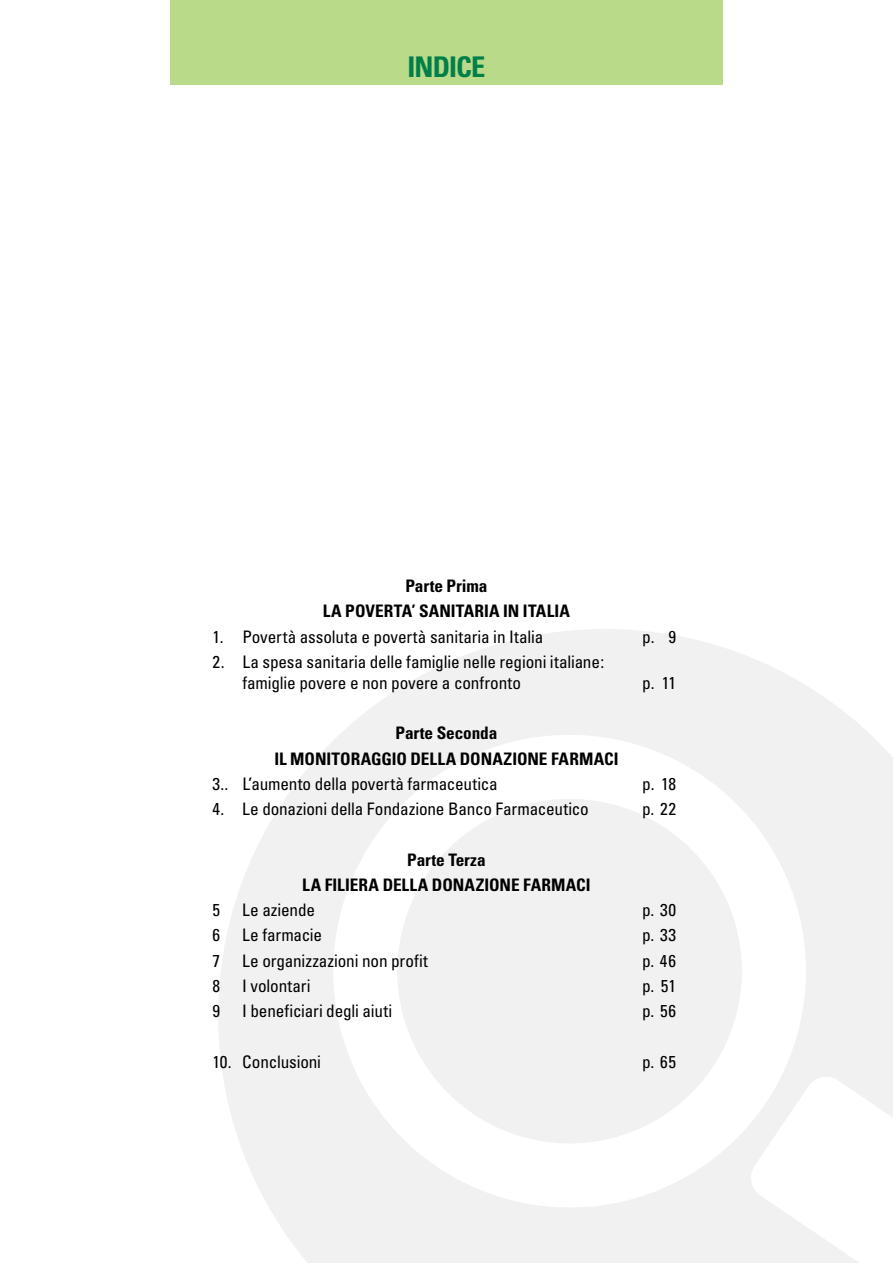
<style>
.page{position:relative;width:893px;height:1263px;background:#fff}
.page>*{position:absolute;margin:0;border:0;box-sizing:border-box;transform-origin:0 0}
.t1{font:700 condensed 28.5px "Univers";letter-spacing:-.03em;color:#007f49}
.t2{font:condensed 17.25px/21px "Univers";letter-spacing:-.01em;color:#000}
.t3{font:700 condensed 17.25px/25.2px "Univers";color:#000;text-align:center}
</style>
<div class="page">
<div style="left:170px;top:0;width:553px;height:85px;background:#b9da89"></div>
<svg style="left:218px;top:629px;width:675px;height:634px;fill:#f1f1f2"></svg>
<h1 class="t1" style="left:407px;top:49px;width:80px">INDICE</h1>
<p class="t3" style="left:323px;top:573px;width:249px">Parte Prima<br>LA POVERTA’ SANITARIA IN ITALIA</p>
<p class="t2" style="left:213px;top:626px;width:332px">1. Povertà assoluta e povertà sanitaria in Italia</p>
<p class="t2" style="left:642px;top:626px;width:36px">p. 9</p>
<p class="t2" style="left:242px;top:651px;width:363px;text-indent:-30px">2. La spesa sanitaria delle famiglie nelle regioni italiane: famiglie povere e non povere a confronto</p>
<p class="t2" style="left:642px;top:672px;width:36px">p. 11</p>
<p class="t3" style="left:274px;top:720px;width:346px">Parte Seconda<br>IL MONITORAGGIO DELLA DONAZIONE FARMACI</p>
<p class="t2" style="left:213px;top:773px;width:287px">3.. L’aumento della povertà farmaceutica</p>
<p class="t2" style="left:642px;top:773px;width:36px">p. 18</p>
<p class="t2" style="left:213px;top:798px;width:378px">4. Le donazioni della Fondazione Banco Farmaceutico</p>
<p class="t2" style="left:642px;top:798px;width:36px">p. 22</p>
<p class="t3" style="left:302px;top:847px;width:290px">Parte Terza<br>LA FILIERA DELLA DONAZIONE FARMACI</p>
<p class="t2" style="left:213px;top:899px;width:9px">5</p>
<p class="t2" style="left:242px;top:899px;width:74px">Le aziende</p>
<p class="t2" style="left:642px;top:899px;width:36px">p. 30</p>
<p class="t2" style="left:213px;top:924px;width:9px">6</p>
<p class="t2" style="left:242px;top:924px;width:81px">Le farmacie</p>
<p class="t2" style="left:642px;top:924px;width:36px">p. 33</p>
<p class="t2" style="left:213px;top:950px;width:9px">7</p>
<p class="t2" style="left:242px;top:950px;width:187px">Le organizzazioni non profit</p>
<p class="t2" style="left:642px;top:950px;width:36px">p. 46</p>
<p class="t2" style="left:213px;top:975px;width:9px">8</p>
<p class="t2" style="left:242px;top:975px;width:70px">I volontari</p>
<p class="t2" style="left:642px;top:975px;width:36px">p. 51</p>
<p class="t2" style="left:213px;top:1000px;width:9px">9</p>
<p class="t2" style="left:242px;top:1000px;width:151px">I beneficiari degli aiuti</p>
<p class="t2" style="left:642px;top:1000px;width:36px">p. 56</p>
<p class="t2" style="left:213px;top:1051px;width:110px">10. Conclusioni</p>
<p class="t2" style="left:642px;top:1051px;width:36px">p. 65</p>
</div>
